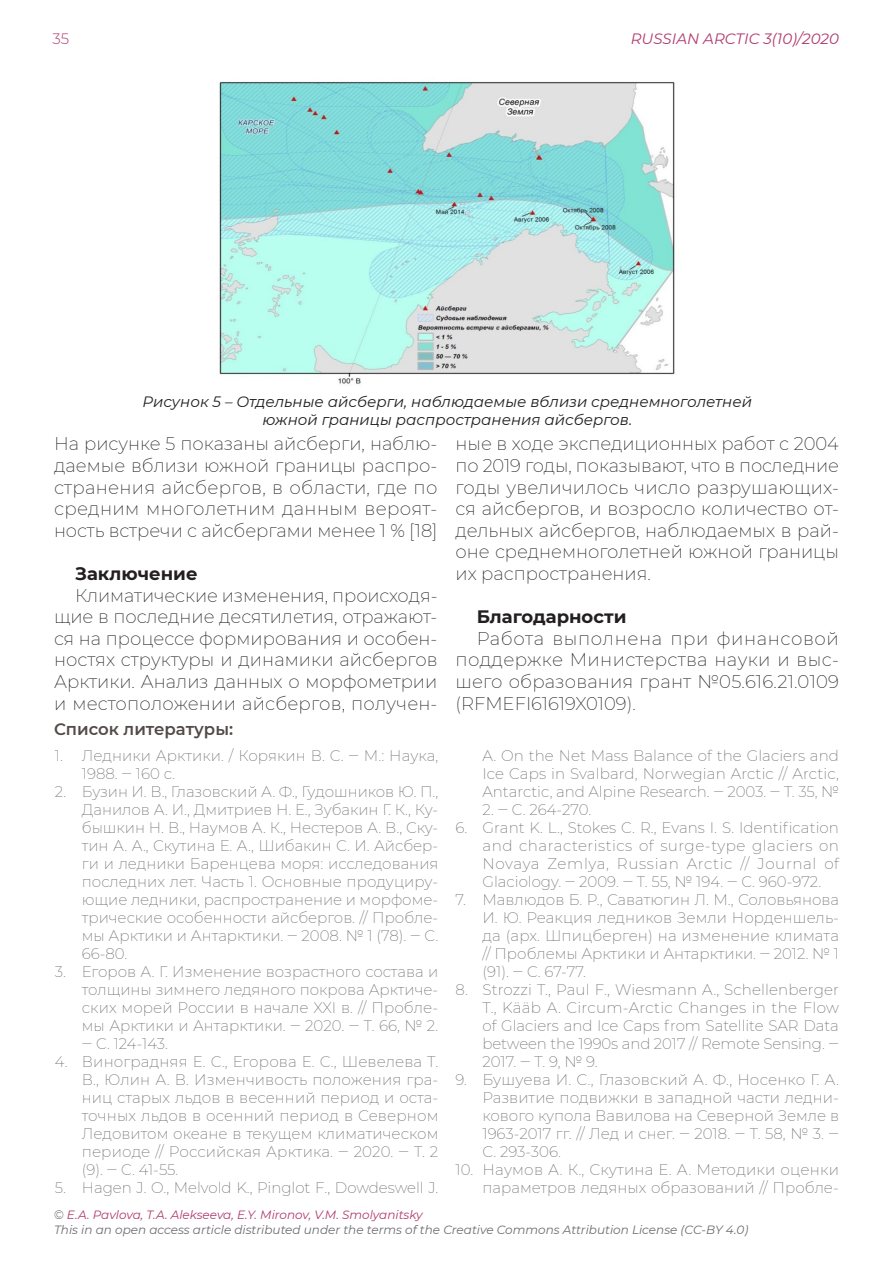
<style>
.page{position:relative;width:893px;height:1263px;background:#fff}
.page>*{position:absolute;margin:0;border:0;box-sizing:border-box;transform-origin:0 0}
.t1{font:200 18px/21.6px "Montserrat";color:#231f20;text-align:justify}
.t2{font:700 18px "Montserrat";color:#231f20}
.t3{font:600 16.5px "Montserrat";color:#524a47}
.t4{font:200 15px/18px "Montserrat";color:#6c6d70;text-align:justify}
.t5{font:italic 15px "Montserrat";color:#231f20}
.t6{font:italic 15px "Montserrat";color:#b03a6e}
.t7{font:300 15px "Montserrat";color:#b03a6e}
.t8{font:italic 12px/15px "Montserrat";color:#6c6d70}
.s1{font-weight:200;font-style:normal;color:#231f20}
.s2{color:#b03a6e}
</style>
<div class="page">
<img style="left:219px;top:81px;width:456px;height:303px">
<p class="t7" style="left:52px;top:28px;width:18px">35</p>
<p class="t6" style="left:631px;top:28px;width:210px">RUSSIAN ARCTIC 3(10)/2020</p>
<p class="t5" style="left:143px;top:392px;width:611px">Рисунок 5 – Отдельные айсберги, наблюдаемые вблизи среднемноголетней</p>
<p class="t5" style="left:262px;top:410px;width:371px">южной границы распространения айсбергов.</p>
<p class="t1" style="left:54px;top:433px;width:385px">На рисунке 5 показаны айсберги, наблю&shy;даемые вблизи южной границы распро&shy;странения айсбергов, в области, где по средним многолетним данным вероят&shy;ность встречи с айсбергами менее 1 % [18]</p>
<p class="t2" style="left:75px;top:561px;width:124px">Заключение</p>
<p class="t1" style="left:54px;top:584px;width:385px;text-indent:21px">Климатические изменения, происходя&shy;щие в последние десятилетия, отражают&shy;ся на процессе формирования и особен&shy;ностях структуры и динамики айсбергов Арктики. Анализ данных о морфометрии и местоположении айсбергов, получен-</p>
<p class="t3" style="left:54px;top:717px;width:181px">Список литературы:</p>
<p class="t4" style="left:82px;top:746px;width:358px;text-indent:-27px">1. Ледники Арктики. / Корякин В. С. ‒ М.: Наука,<br>1988. ‒ 160 с.</p>
<p class="t4" style="left:82px;top:782px;width:358px;text-indent:-27px">2. Бузин И. В., Глазовский А. Ф., Гудошников Ю. П., Данилов А. И., Дмитриев Н. Е., Зубакин Г. К., Ку&shy;бышкин Н. В., Наумов А. К., Нестеров А. В., Ску&shy;тин А. А., Скутина Е. А., Шибакин С. И. Айсбер&shy;ги и ледники Баренцева моря: исследования последних лет. Часть 1. Основные продуциру&shy;ющие ледники, распространение и морфоме&shy;трические особенности айсбергов. // Пробле&shy;мы Арктики и Антарктики. ‒ 2008. № 1 (78). ‒ C.<br>66-80.</p>
<p class="t4" style="left:82px;top:962px;width:358px;text-indent:-27px">3. Егоров А. Г. Изменение возрастного состава и толщины зимнего ледяного покрова Арктиче&shy;ских морей России в начале XXI в. // Пробле&shy;мы Арктики и Антарктики. ‒ 2020. ‒ T. 66, № 2. ‒ C. 124-143.</p>
<p class="t4" style="left:82px;top:1052px;width:358px;text-indent:-27px">4. Виноградняя Е. С., Егорова Е. С., Шевелева Т.<br>В., Юлин А. В. Изменчивость положения гра&shy;ниц старых льдов в весенний период и оста&shy;точных льдов в осенний период в Северном Ледовитом океане в текущем климатическом периоде // Российская Арктика. ‒ 2020. ‒ T. 2 (9). ‒ C. 41-55.</p>
<p class="t4" style="left:55px;top:1178px;width:385px">5. Hagen J. O., Melvold K., Pinglot F., Dowdeswell J.</p>
<p class="t1" style="left:455px;top:433px;width:385px">ные в ходе экспедиционных работ с 2004 по 2019 годы, показывают, что в последние годы увеличилось число разрушающих&shy;ся айсбергов, и возросло количество от&shy;дельных айсбергов, наблюдаемых в рай&shy;оне среднемноголетней южной границы их распространения.</p>
<p class="t2" style="left:477px;top:604px;width:151px">Благодарности</p>
<p class="t1" style="left:455px;top:627px;width:385px;text-indent:21px">Работа выполнена при финансовой поддержке Министерства науки и выс&shy;шего образования грант №05.616.21.0109 (RFMEFI61619X0109).</p>
<p class="t4" style="left:482px;top:746px;width:358px">A. On the Net Mass Balance of the Glaciers and Ice Caps in Svalbard, Norwegian Arctic // Arctic, Antarctic, and Alpine Research. ‒ 2003. ‒ T. 35, №</p>
<p class="t4" style="left:482px;top:800px;width:110px">2. ‒ C. 264-270.</p>
<p class="t4" style="left:482px;top:818px;width:358px;text-indent:-27px">6. Grant K. L., Stokes C. R., Evans I. S. Identification and characteristics of surge-type glaciers on Novaya Zemlya, Russian Arctic // Journal of Glaciology. ‒ 2009. ‒ T. 55, № 194. ‒ C. 960-972.</p>
<p class="t4" style="left:482px;top:890px;width:358px;text-indent:-27px">7. Мавлюдов Б. Р., Саватюгин Л. М., Соловьянова И. Ю. Реакция ледников Земли Норденшель&shy;да (арх. Шпицберген) на изменение климата // Проблемы Арктики и Антарктики. ‒ 2012. № 1 (91). ‒ C. 67-77.</p>
<p class="t4" style="left:482px;top:980px;width:358px;text-indent:-27px">8. Strozzi T., Paul F., Wiesmann A., Schellenberger T., Kääb A. Circum-Arctic Changes in the Flow of Glaciers and Ice Caps from Satellite SAR Data between the 1990s and 2017 // Remote Sensing. ‒ 2017. ‒ T. 9, № 9.</p>
<p class="t4" style="left:482px;top:1070px;width:358px;text-indent:-27px">9. Бушуева И. С., Глазовский А. Ф., Носенко Г. А.<br>Развитие подвижки в западной части ледни&shy;кового купола Вавилова на Северной Земле в 1963-2017 гг. // Лед и снег. ‒ 2018. ‒ T. 58, № 3. ‒ C. 293-306.</p>
<p class="t4" style="left:455px;top:1160px;width:385px;text-align:right">10. Наумов А. К., Скутина Е. А. Методики оценки параметров ледяных образований // Пробле-</p>
<p class="t8" style="left:54px;top:1207px;width:696px"><span class="s1">©</span> <span class="s2">E.A. Pavlova, T.A. Alekseeva, E.Y. Mironov, V.M. Smolyanitsky<br></span>This in an open access article distributed under the terms of the Creative Commons Attribution License (CC-BY 4.0)</p>
</div>
